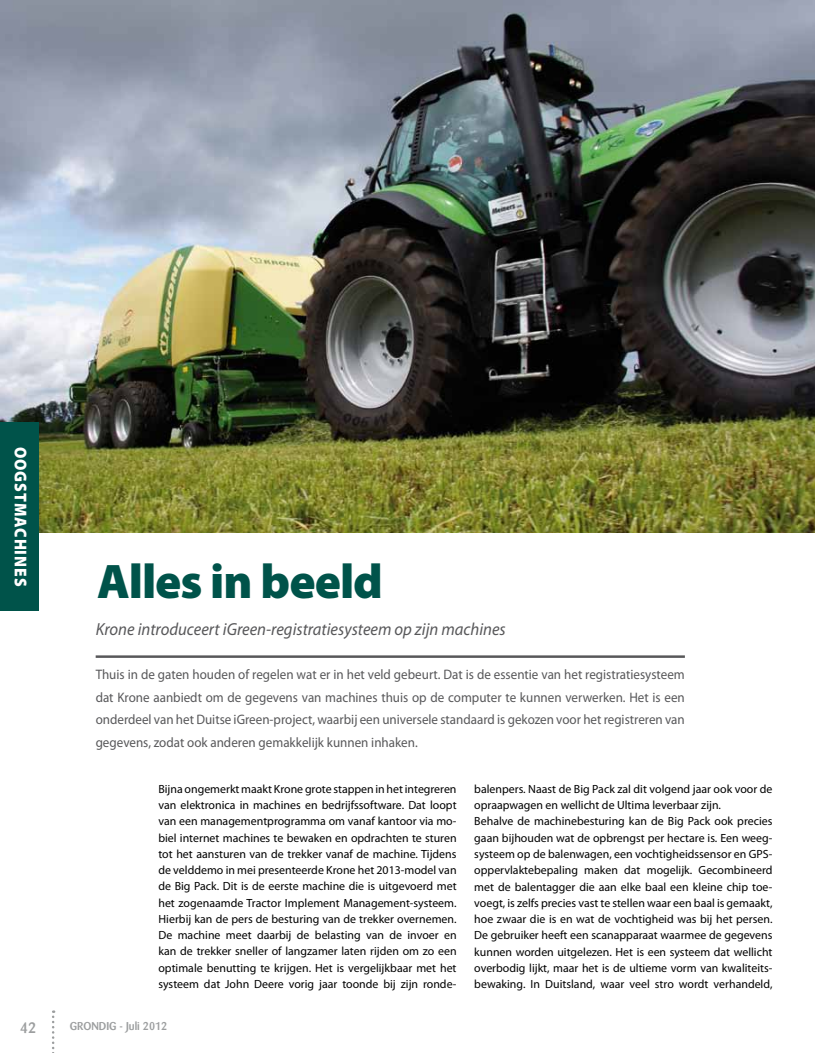
<style>
.page{position:relative;width:815px;height:1053px;background:#fff}
.page>*{position:absolute;margin:0;border:0;box-sizing:border-box;transform-origin:0 0}
.t1{font:900 48.75px "Myriad Pro";letter-spacing:-.02em;color:#00534a}
.t2{font:italic 17.5px "Myriad Pro";color:#58585a;scale:.95 1}
.t3{font:900 17.25px "Myriad Pro";letter-spacing:.06em;color:#fff;scale:.91 1}
.t4{font:500 15px "Barmeno Pro";color:#9c9e9f}
.t5{font:13.75px/22.5px "Myriad Pro";color:#58585a;text-align:justify;scale:.95 1}
.t6{font:11.88px/16.2px "Myriad Pro";color:#000}
.t7{font:500 11.25px "Barmeno Pro";color:#9c9e9f}
</style>
<div class="page">
<img style="left:0;top:0;width:815px;height:532px">
<hr style="left:96px;top:655px;width:589px;height:2px;background:#58585a">
<div style="left:0;top:422px;width:39px;height:188px;background:#00534a"></div>
<svg style="left:52px;top:1010px;width:2px;height:43px"></svg>
<h3 class="t3" style="left:32px;top:446px;width:155px;rotate:90deg">oogstmachines</h3>
<h1 class="t1" style="left:97px;top:549px;width:287px">Alles in beeld</h1>
<h2 class="t2" style="left:96px;top:618px;width:433px">Krone introduceert iGreen-registratiesysteem op zijn machines</h2>
<p class="t5" style="left:96px;top:663px;width:622px">Thuis in de gaten houden of regelen wat er in het veld gebeurt. Dat is de essentie van het registratiesysteem dat Krone aanbiedt om de gegevens van machines thuis op de computer te kunnen verwerken. Het is een onderdeel van het Duitse iGreen-project, waarbij een universele standaard is gekozen voor het registreren van gegevens, zodat ook anderen gemakkelijk kunnen inhaken.</p>
<p class="t6" style="left:474px;top:780px;width:300px">balenpers. Naast de Big Pack zal dit volgend jaar ook voor de opraapwagen en wellicht de Ultima leverbaar zijn.<br>Behalve de machinebesturing kan de Big Pack ook precies gaan bijhouden wat de opbrengst per hectare is. Een weeg&shy;systeem op de balenwagen, een vochtigheidssensor en GPS&shy;oppervlaktebepaling maken dat mogelijk. Gecombineerd met de balentagger die aan elke baal een kleine chip toe&shy;voegt, is zelfs precies vast te stellen waar een baal is gemaakt, hoe zwaar die is en wat de vochtigheid was bij het persen.<br>De gebruiker heeft een scanapparaat waarmee de gegevens kunnen worden uitgelezen. Het is een systeem dat wellicht overbodig lijkt, maar het is de ultieme vorm van kwaliteits&shy;bewaking. In Duitsland, waar veel stro wordt verhandeld,</p>
<p class="t6" style="left:158px;top:780px;width:300px;text-align:justify">Bijna ongemerkt maakt Krone grote stappen in het integreren van elektronica in machines en bedrijfssoftware. Dat loopt van een managementprogramma om vanaf kantoor via mo&shy;biel internet machines te bewaken en opdrachten te sturen tot het aansturen van de trekker vanaf de machine. Tijdens de velddemo in mei presenteerde Krone het 2013-model van de Big Pack. Dit is de eerste machine die is uitgevoerd met het zogenaamde Tractor Implement Management-systeem.<br>Hierbij kan de pers de besturing van de trekker overnemen.<br>De machine meet daarbij de belasting van de invoer en kan de trekker sneller of langzamer laten rijden om zo een optimale benutting te krijgen. Het is vergelijkbaar met het systeem dat John Deere vorig jaar toonde bij zijn ronde-</p>
<p class="t4" style="left:20px;top:1017px;width:18px">42</p>
<p class="t7" style="left:70px;top:1018px;width:99px">GRONDIG - Juli 2012</p>
</div>
